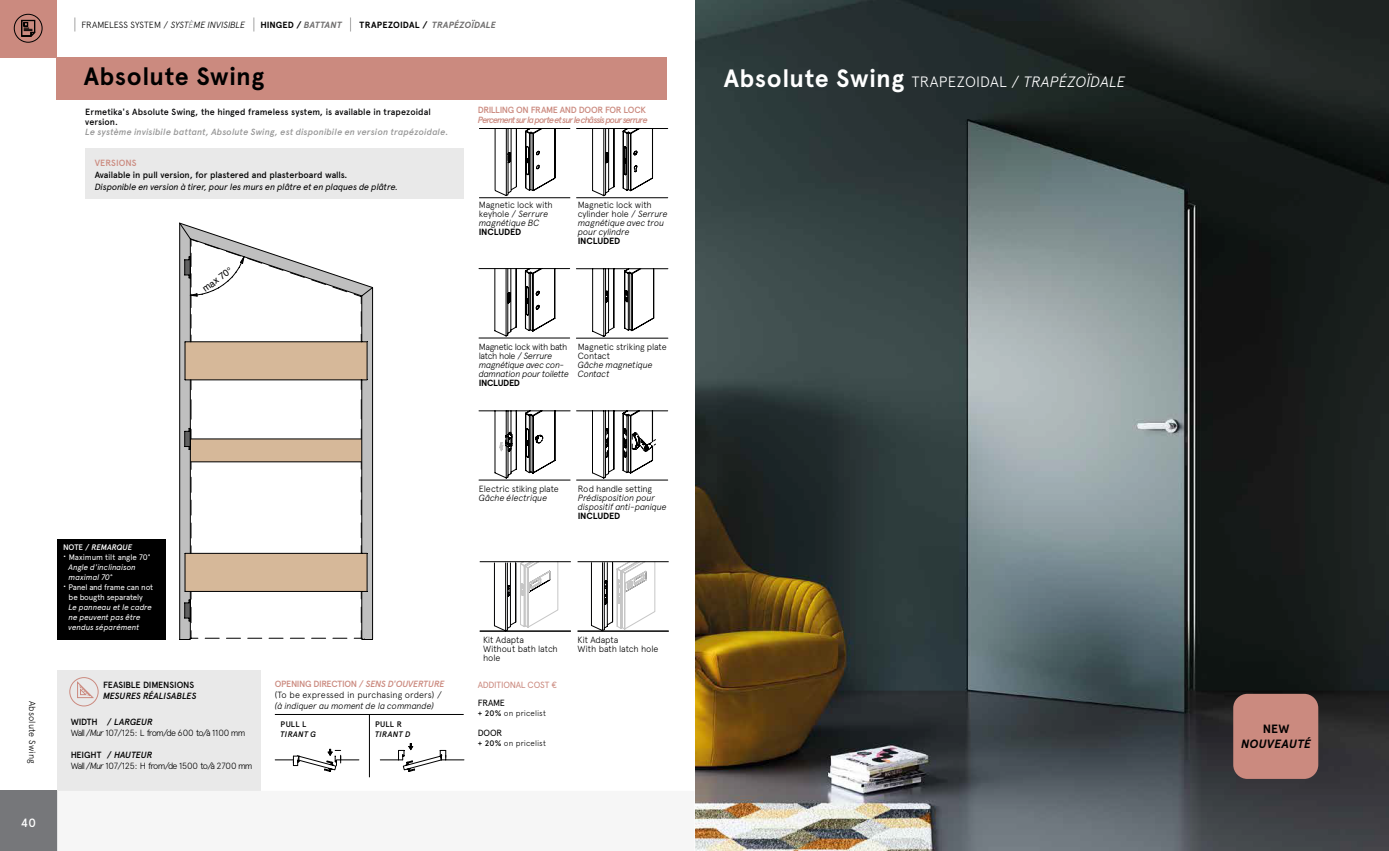
<style>
.page{position:relative;width:1389px;height:851px;background:#fff}
.page>*{position:absolute;margin:0;border:0;box-sizing:border-box;transform-origin:0 0}
.t1{font:700 25px "Apercu";letter-spacing:.02em;color:#fff}
.t2{font:700 25px "Apercu";letter-spacing:.02em;color:#000}
.t3{font:italic 700 12px "Apercu";letter-spacing:.02em;color:#000}
.t4{font:700 12px "Apercu";color:#000}
.t5{font:500 12px "Apercu";color:#fff}
.t6{font:9.4px "Helvetica";color:#000}
.t7{font:italic 300 9px/9px "Apercu";letter-spacing:-.015em;color:#000}
.t8{font:300 9px/9px "Apercu";letter-spacing:-.015em;color:#000}
.t9{font:500 9px/10px "Apercu";color:#020203}
.t10{font:italic 500 9px "Apercu";letter-spacing:.01em;color:#969696}
.t11{font:500 9px "Apercu";letter-spacing:-.01em;color:#000}
.t12{font:700 9px "Apercu";letter-spacing:.015em;color:#000}
.t13{font:300 9px/10.8px "Apercu";letter-spacing:.005em;color:#000}
.t14{font:italic 9px "Apercu";letter-spacing:-.03em;color:#000}
.t15{font:300 9px/10.8px "Apercu";letter-spacing:-.04em;color:#000}
.t16{font:300 9px/10.8px "Apercu";letter-spacing:-.06em;color:#000}
.t17{font:italic 500 9px "Apercu";letter-spacing:-.11em;color:#cb8a7f}
.t18{font:500 9px "Apercu";letter-spacing:-.03em;color:#cb8a7f}
.t19{font:700 9px "Apercu";letter-spacing:-.005em;color:#000}
.t20{font:italic 500 9px "Apercu";color:#000}
.t21{font:9px "Apercu";letter-spacing:-.025em;color:#cb8a7f}
.t22{font:300 9px "Apercu";letter-spacing:.01em;color:#000}
.t23{font:9px "Apercu";letter-spacing:-.025em;color:#000}
.t24{font:500 9px "Apercu";letter-spacing:.005em;color:#cb8a7f}
.t25{font:700 9px "Apercu";letter-spacing:-.03em;color:#000}
.t26{font:italic 8px/10px "Apercu";letter-spacing:-.01em;color:#fff}
.t27{font:8px "Apercu";letter-spacing:-.025em;color:#fff}
.t28{font:300 8px "Apercu";letter-spacing:.015em;color:#000}
.t29{font:italic 500 8px "Apercu";letter-spacing:.03em;color:#000}
.t30{font:italic 500 8px "Apercu";color:#fff}
.t31{font:500 8px "Apercu";letter-spacing:.03em;color:#000}
.s1{font-family:"Avenir Next Condensed";font-weight:200;font-size:14px}
.s2{font-weight:300}
.s3{font-weight:300;font-style:italic}
.s4{font-weight:300;font-style:italic;color:#76777a}
.s5{font-style:italic;color:#706f6f}
.s6{font-style:italic}
.s7{font-style:normal}
.s8{font-weight:500;font-size:10px}
.s9{font-weight:500}
.s10{font-weight:500;font-style:italic}
.s11{font-weight:500;color:#cb8a7f}
.s12{font-weight:500;font-style:italic;color:#cb8a7f}
.s13{font-weight:300;font-size:15px}
.s14{font-weight:300;font-style:italic;font-size:15px}
</style>
<div class="page">
<div style="left:0;top:790px;width:57px;height:60px;background:#76777a"></div>
<div style="left:56px;top:57px;width:611px;height:42px;background:#cb8a7f"></div>
<hr style="left:275px;top:714px;width:189px;height:1px;background:#000">
<div style="left:57px;top:670px;width:203px;height:120px;background:#e9e9e9"></div>
<svg style="left:69px;top:677px;width:30px;height:29px"></svg>
<hr style="left:369px;top:714px;width:1px;height:63px;background:#000">
<svg style="left:179px;top:223px;width:194px;height:417px"></svg>
<svg style="left:275px;top:743px;width:189px;height:28px"></svg>
<div style="left:57px;top:539px;width:109px;height:100px;background:#000"></div>
<div style="left:85px;top:148px;width:379px;height:50px;background:#e9e9e9"></div>
<div style="left:57px;top:790px;width:204px;height:60px;background:#f6f6f6"></div>
<div style="left:0;top:0;width:56px;height:57px;background:#cb8a7f"></div>
<img style="left:695px;top:0;width:694px;height:850px">
<div style="left:1233px;top:693px;width:85px;height:85px;background:#cb8a7f;border-radius:14px"></div>
<div style="left:14px;top:14px;width:28px;height:28px;border:1px solid #000;border-radius:50%"></div>
<svg style="left:21px;top:20px;width:14px;height:16px"></svg>
<svg style="left:479px;top:128px;width:91px;height:70px"></svg>
<svg style="left:576px;top:128px;width:92px;height:70px"></svg>
<svg style="left:479px;top:268px;width:91px;height:70px"></svg>
<svg style="left:479px;top:410px;width:91px;height:70px"></svg>
<svg style="left:576px;top:410px;width:92px;height:70px"></svg>
<svg style="left:576px;top:268px;width:92px;height:70px"></svg>
<hr style="left:480px;top:631px;width:91px;height:1px;background:#000">
<hr style="left:578px;top:631px;width:91px;height:1px;background:#000">
<svg style="left:494px;top:562px;width:64px;height:69px"></svg>
<svg style="left:591px;top:562px;width:64px;height:68px"></svg>
<hr style="left:480px;top:561px;width:91px;height:1px;background:#000">
<hr style="left:578px;top:561px;width:91px;height:1px;background:#000">
<p class="t12" style="left:73px;top:19px;width:424px"><span class="s1">|</span> <span class="s2">FRAMELESS SYSTEM /</span> <span class="s3">SYST</span><span class="s4">È</span><span class="s3">ME INVISIBLE</span> <span class="s1">|</span> HINGED / <span class="s5">BATTANT</span> <span class="s1">|</span> TRAPEZOIDAL / <span class="s5">TRAPÉZOÏDALE</span></p>
<h1 class="t2" style="left:84px;top:61px;width:182px">Absolute Swing</h1>
<p class="t9" style="left:85px;top:107px;width:347px">Ermetika's Absolute Swing, the hinged frameless system, is available in trapezoidal version.</p>
<p class="t10" style="left:85px;top:126px;width:365px">Le système invisibile battant, Absolute Swing, est disponibile en version trapézoidale.</p>
<p class="t24" style="left:95px;top:157px;width:43px">VERSIONS</p>
<p class="t11" style="left:95px;top:169px;width:254px">Available in pull version, for plastered and plasterboard walls.</p>
<p class="t14" style="left:95px;top:179px;width:305px">Disponible en version à tirer, pour les murs en plâtre et en plaques de plâtre.</p>
<p class="t6" style="left:199px;top:284px;width:36px;rotate:-36deg">max 70°</p>
<p class="t18" style="left:478px;top:104px;width:170px">DRILLING ON FRAME AND DOOR FOR LOCK</p>
<p class="t17" style="left:478px;top:114px;width:171px">Percement surla porte et surle châssis pourserrure</p>
<p class="t8" style="left:479px;top:200px;width:75px">Magnetic lock with keyhole / <span class="s6">Serrure magnétique BC</span></p>
<p class="t19" style="left:479px;top:226px;width:44px">INCLUDED</p>
<p class="t7" style="left:578px;top:200px;width:91px"><span class="s7">Magnetic lock with cylinder hole /</span> Serrure magnétique avec trou pour cylindre</p>
<p class="t19" style="left:578px;top:235px;width:44px">INCLUDED</p>
<p class="t7" style="left:479px;top:342px;width:92px"><span class="s7">Magnetic lock with bath latch hole /</span> Serrure magnétique avec con&shy;damnation pour toilette</p>
<p class="t25" style="left:479px;top:377px;width:43px">INCLUDED</p>
<p class="t8" style="left:578px;top:342px;width:90px">Magnetic striking plate<br>Contact</p>
<p class="t7" style="left:578px;top:360px;width:76px">Gâche magnetique<br>Contact</p>
<p class="t22" style="left:38px;top:700px;width:64px;rotate:90deg">Absolute Swing</p>
<h2 class="t5" style="left:21px;top:815px;width:17px">40</h2>
<p class="t30" style="left:63px;top:542px;width:71px"><span class="s7">NOTE /</span> REMARQUE</p>
<p class="t27" style="left:63px;top:552px;width:89px"><span class="s8">·</span> Maximum tilt angle 70°</p>
<p class="t26" style="left:69px;top:561px;width:69px">Angle d'inclinaison</p>
<p class="t26" style="left:69px;top:571px;width:46px">maximal 70°</p>
<p class="t27" style="left:63px;top:582px;width:92px"><span class="s8">·</span> Panel and frame can not</p>
<p class="t27" style="left:69px;top:592px;width:76px">be bougth separately</p>
<p class="t26" style="left:69px;top:601px;width:85px">Le panneau et le cadre ne peuvent pas être vendus séparément</p>
<p class="t11" style="left:103px;top:679px;width:93px">FEASIBLE DIMENSIONS</p>
<p class="t20" style="left:103px;top:690px;width:95px">MESURES RÉALISABLES</p>
<p class="t16" style="left:71px;top:716px;width:176px"><span class="s9">WIDTH /</span> <span class="s10">LARGEUR<br></span>Wall /<span class="s6">Mur</span> 107/125: L from/de 600 to/à 1100 mm</p>
<p class="t15" style="left:71px;top:749px;width:183px"><span class="s9">HEIGHT /</span> <span class="s10">HAUTEUR<br></span>Wall /<span class="s6">Mur</span> 107/125: H from/de 1500 to/à 2700 mm</p>
<p class="t13" style="left:275px;top:678px;width:171px"><span class="s11">OPENING DIRECTION /</span> <span class="s12">SENS D'OUVERTURE </span>(To be expressed in purchasing orders) /</p>
<p class="t7" style="left:275px;top:701px;width:161px">(à indiquer au moment de la commande)</p>
<p class="t31" style="left:281px;top:719px;width:27px">PULL L</p>
<p class="t29" style="left:281px;top:729px;width:37px">TIRANT G</p>
<p class="t31" style="left:375px;top:719px;width:28px">PULL R</p>
<p class="t29" style="left:375px;top:729px;width:37px">TIRANT D</p>
<p class="t8" style="left:479px;top:484px;width:82px">Electric stiking plate</p>
<p class="t7" style="left:479px;top:493px;width:70px">Gâche électrique</p>
<p class="t8" style="left:578px;top:484px;width:76px">Rod handle setting</p>
<p class="t7" style="left:578px;top:493px;width:90px">Prédisposition pour dispositif anti-panique</p>
<p class="t19" style="left:578px;top:510px;width:44px">INCLUDED</p>
<p class="t8" style="left:483px;top:634px;width:76px">Kit Adapta<br>Without bath latch hole</p>
<p class="t8" style="left:578px;top:634px;width:82px">Kit Adapta<br>With bath latch hole</p>
<p class="t21" style="left:478px;top:679px;width:81px">ADDITIONAL COST €</p>
<p class="t23" style="left:478px;top:697px;width:29px">FRAME</p>
<p class="t28" style="left:478px;top:708px;width:70px"><span class="s9">+ 20%</span> on pricelist</p>
<p class="t23" style="left:478px;top:727px;width:26px">DOOR</p>
<p class="t28" style="left:478px;top:738px;width:70px"><span class="s9">+ 20%</span> on pricelist</p>
<h1 class="t1" style="left:724px;top:63px;width:403px">Absolute Swing <span class="s13">TRAPEZOIDAL /</span> <span class="s14">TRAPÉZOÏDALE</span></h1>
<h2 class="t4" style="left:1263px;top:721px;width:28px">NEW</h2>
<h2 class="t3" style="left:1241px;top:736px;width:72px">NOUVEAUTÉ</h2>
</div>
